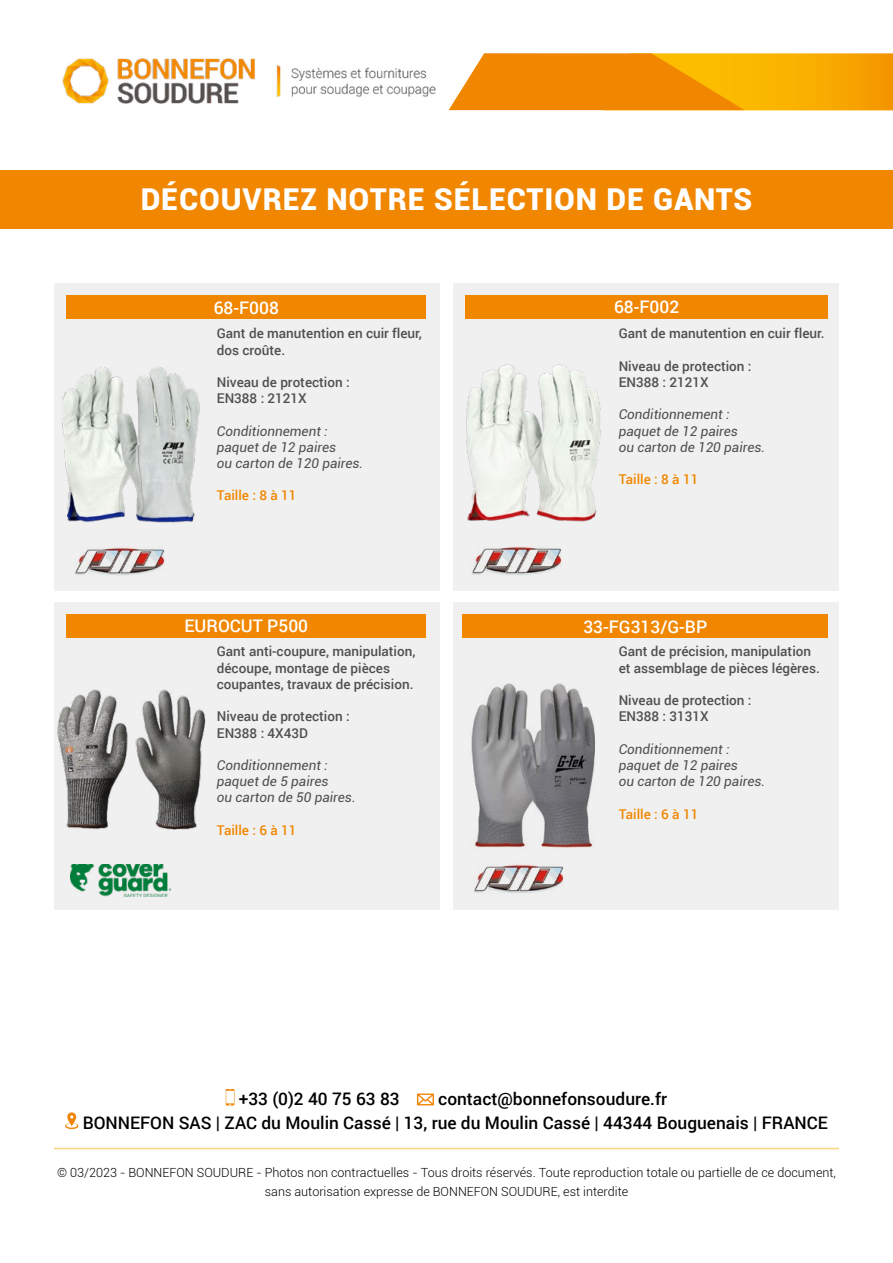
<style>
.page{position:relative;width:893px;height:1263px;background:#fff}
.page>*{position:absolute;margin:0;border:0;box-sizing:border-box;transform-origin:0 0}
.t1{font:900 30.15px "Roboto";letter-spacing:.03em;color:#fff}
.t2{font:500 17.4px "Roboto";color:#fff}
.t3{font:500 17.25px/23.5px "Roboto";color:#000}
.t4{font:500 13.5px/16.2px "Roboto";color:#504f4f}
.t5{font:italic 13.5px/16.2px "Roboto";color:#504f4f}
.t6{font:500 13.5px "Roboto";color:#f18700}
.t7{font:300 12.6px/18.9px "Roboto";color:#000;text-align:center}
</style>
<div class="page">
<img style="left:62px;top:58px;width:374px;height:46px">
<svg style="left:449px;top:53px;width:444px;height:57px;background:#f59e0c"></svg>
<div style="left:54px;top:284px;width:386px;height:307px;background:#f0f0f0"></div>
<img style="left:62px;top:366px;width:138px;height:157px">
<img style="left:75px;top:547px;width:90px;height:29px">
<div style="left:66px;top:295px;width:360px;height:24px;background:#f18700"></div>
<div style="left:54px;top:602px;width:386px;height:307px;background:#f0f0f0"></div>
<img style="left:57px;top:689px;width:149px;height:141px">
<img style="left:70px;top:864px;width:100px;height:32px">
<div style="left:66px;top:614px;width:360px;height:24px;background:#f18700"></div>
<svg style="left:226px;top:1089px;width:8px;height:16px"></svg>
<svg style="left:417px;top:1093px;width:17px;height:12px"></svg>
<svg style="left:65px;top:1112px;width:14px;height:17px"></svg>
<hr style="left:54px;top:1148px;width:785px;height:1px;background:#f9d683">
<div style="left:453px;top:284px;width:386px;height:307px;background:#f0f0f0"></div>
<img style="left:466px;top:364px;width:135px;height:158px">
<div style="left:465px;top:295px;width:363px;height:24px;background:#f18700"></div>
<img style="left:472px;top:546px;width:90px;height:30px">
<div style="left:453px;top:602px;width:386px;height:307px;background:#f0f0f0"></div>
<img style="left:471px;top:683px;width:124px;height:165px">
<div style="left:463px;top:614px;width:365px;height:24px;background:#f18700"></div>
<img style="left:474px;top:864px;width:90px;height:30px">
<div style="left:0;top:171px;width:893px;height:58px;background:#f18700"></div>
<h1 class="t1" style="left:141px;top:178px;width:613px">DÉCOUVREZ NOTRE SÉLECTION DE GANTS</h1>
<p class="t2" style="left:214px;top:295px;width:67px">68-F008</p>
<p class="t4" style="left:217px;top:325px;width:207px">Gant de manutention en cuir fleur, dos croûte.</p>
<p class="t4" style="left:217px;top:374px;width:134px">Niveau de protection :<br>EN388 : 2121X</p>
<p class="t5" style="left:217px;top:422px;width:148px">Conditionnement : paquet de 12 paires<br>ou carton de 120 paires.</p>
<p class="t6" style="left:217px;top:486px;width:81px">Taille : 8 à 11</p>
<p class="t2" style="left:185px;top:614px;width:125px">EUROCUT P500</p>
<p class="t4" style="left:217px;top:643px;width:200px">Gant anti-coupure, manipulation, découpe, montage de pièces coupantes, travaux de précision.</p>
<p class="t4" style="left:217px;top:708px;width:134px">Niveau de protection :<br>EN388 : 4X43D</p>
<p class="t5" style="left:217px;top:756px;width:140px">Conditionnement : paquet de 5 paires<br>ou carton de 50 paires.</p>
<p class="t6" style="left:217px;top:820px;width:81px">Taille : 6 à 11</p>
<p class="t2" style="left:614px;top:295px;width:67px">68-F002</p>
<p class="t4" style="left:619px;top:325px;width:207px">Gant de manutention en cuir fleur.</p>
<p class="t4" style="left:619px;top:357px;width:134px">Niveau de protection :<br>EN388 : 2121X</p>
<p class="t5" style="left:619px;top:406px;width:148px">Conditionnement : paquet de 12 paires<br>ou carton de 120 paires.</p>
<p class="t6" style="left:619px;top:470px;width:81px">Taille : 8 à 11</p>
<p class="t2" style="left:583px;top:614px;width:125px">33-FG313/G-BP</p>
<p class="t4" style="left:619px;top:643px;width:203px">Gant de précision, manipulation et assemblage de pièces légères.</p>
<p class="t4" style="left:619px;top:692px;width:134px">Niveau de protection :<br>EN388 : 3131X</p>
<p class="t5" style="left:619px;top:740px;width:148px">Conditionnement : paquet de 12 paires<br>ou carton de 120 paires.</p>
<p class="t6" style="left:619px;top:804px;width:81px">Taille : 6 à 11</p>
<p class="t3" style="left:239px;top:1087px;width:162px">+33 (0)2 40 75 63 83</p>
<p class="t3" style="left:83px;top:1087px;width:747px;text-indent:356px">contact@bonnefonsoudure.fr<br>BONNEFON SAS | ZAC du Moulin Cassé | 13, rue du Moulin Cassé | 44344 Bouguenais | FRANCE</p>
<p class="t7" style="left:57px;top:1163px;width:780px">© 03/2023 - BONNEFON SOUDURE - Photos non contractuelles - Tous droits réservés. Toute reproduction totale ou partielle de ce document, sans autorisation expresse de BONNEFON SOUDURE, est interdite</p>
</div>
